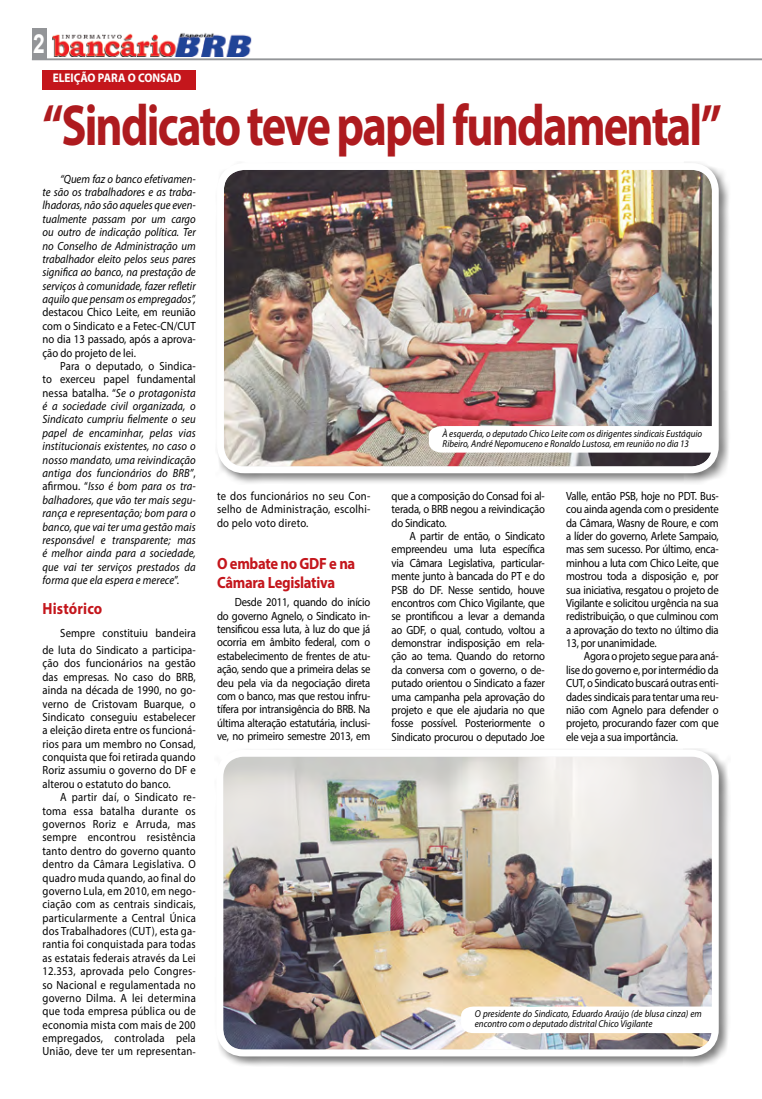
<style>
.page{position:relative;width:762px;height:1099px;background:#fff}
.page>*{position:absolute;margin:0;border:0;box-sizing:border-box;transform-origin:0 0}
.t1{font:700 58.12px "Myriad Pro";letter-spacing:-.04em;color:#ae1b1f;scale:.8 1}
.t2{font:700 26.25px "Arial";color:#fff;scale:.8 1}
.t3{font:700 16.25px/18.8px "Myriad Pro";letter-spacing:-.02em;color:#c4161c;scale:.9 1}
.t4{font:700 16.25px "Myriad Pro";letter-spacing:.01em;color:#c4161c;scale:.9 1}
.t5{font:700 12.5px "Myriad Pro";color:#fff;scale:.9 1}
.t6{font:11.88px/13.4px "Myriad Pro";letter-spacing:-.01em;color:#000;text-align:justify;scale:.9 1}
.t7{font:italic 11.88px/13.4px "Myriad Pro";color:#000;text-align:justify;scale:.9 1}
.t8{font:11.88px/17.5px "Myriad Pro";letter-spacing:.01em;color:#000;text-align:right;scale:.9 1}
.t9{font:italic 10px/10px "Myriad Pro";color:#000;scale:.9 1}
.s1{font-style:normal}
</style>
<div class="page">
<svg style="left:53px;top:56px;width:193px;height:1px"></svg>
<hr style="left:32px;top:58px;width:730px;height:2px;background:#939598">
<img style="left:53px;top:33px;width:199px;height:23px">
<div style="left:215px;top:161px;width:516px;height:324px;background:#000;opacity:.5"></div>
<img style="left:225px;top:171px;width:486px;height:294px">
<div style="left:217px;top:163px;width:502px;height:310px;border:7px solid #fff;border-radius:24px"></div>
<div style="left:214px;top:748px;width:517px;height:319px;background:#000;opacity:.5"></div>
<img style="left:224px;top:757px;width:487px;height:291px">
<div style="left:216px;top:749px;width:503px;height:307px;border:7px solid #fff;border-radius:24px"></div>
<svg style="left:429px;top:426px;width:283px;height:26px"></svg>
<svg style="left:461px;top:1006px;width:251px;height:27px"></svg>
<div style="left:32px;top:29px;width:15px;height:31px;background:#939598"></div>
<div style="left:43px;top:70px;width:153px;height:19px;background:#c4161c"></div>
<h2 class="t2" style="left:33px;top:26px;width:16px">2</h2>
<p class="t5" style="left:53px;top:70px;width:145px">ELEIÇÃO PARA O CONSAD</p>
<h1 class="t1" style="left:43px;top:88px;width:850px">“Sindicato teve papel fundamental”</h1>
<p class="t7" style="left:43px;top:172px;width:172px;text-indent:18px">“Quem faz o banco efetivamen&shy;te são os trabalhadores e as traba&shy;lhadoras, não são aqueles que even&shy;tualmente passam por um cargo ou outro de indicação política. Ter no Conselho de Administração um trabalhador eleito pelos seus pares significa ao banco, na prestação de serviços à comunidade, fazer refletir aquilo que pensam os empregados”,</p>
<p class="t6" style="left:43px;top:305px;width:172px">destacou Chico Leite, em reunião com o Sindicato e a Fetec-CN/CUT no dia 13 passado, após a aprova&shy;ção do projeto de lei.</p>
<p class="t7" style="left:43px;top:359px;width:172px;text-indent:18px"><span class="s1">Para o deputado, o Sindica&shy;to exerceu papel fundamental nessa batalha. “</span>Se o protagonista é a sociedade civil organizada, o Sindicato cumpriu fielmente o seu papel de encaminhar, pelas vias institucionais existentes, no caso o nosso mandato, uma reivindicação antiga dos funcionários do BRB”<span class="s1">, afirmou. “</span>Isso é bom para os tra&shy;balhadores, que vão ter mais segu&shy;rança e representação; bom para o banco, que vai ter uma gestão mais responsável e transparente; mas é melhor ainda para a sociedade, que vai ter serviços prestados da forma que ela espera e merece<span class="s1">”.</span></p>
<h3 class="t4" style="left:43px;top:598px;width:68px">Histórico</h3>
<p class="t8" style="left:43px;top:623px;width:172px">Sempre constituiu bandeira<br>de luta do Sindicato a participa-</p>
<p class="t6" style="left:43px;top:656px;width:172px">ção dos funcionários na gestão das empresas. No caso do BRB, ainda na década de 1990, no go&shy;verno de Cristovam Buarque, o Sindicato conseguiu estabelecer a eleição direta entre os funcioná&shy;rios para um membro no Consad, conquista que foi retirada quando Roriz assumiu o governo do DF e alterou o estatuto do banco.</p>
<p class="t6" style="left:43px;top:790px;width:172px;text-indent:18px">A partir daí, o Sindicato re&shy;toma essa batalha durante os governos Roriz e Arruda, mas sempre encontrou resistência tanto dentro do governo quanto dentro da Câmara Legislativa. O quadro muda quando, ao final do governo Lula, em 2010, em nego&shy;ciação com as centrais sindicais, particularmente a Central Única dos Trabalhadores (CUT), esta ga&shy;rantia foi conquistada para todas as estatais federais através da Lei 12.353, aprovada pelo Congres&shy;so Nacional e regulamentada no governo Dilma. A lei determina que toda empresa pública ou de economia mista com mais de 200 empregados, controlada pela União, deve ter um representan-</p>
<p class="t9" style="left:442px;top:428px;width:290px">À esquerda, o deputado Chico Leite com os dirigentes sindicais Eustáquio<br>Ribeiro, André Nepomuceno e Ronaldo Lustosa, em reunião no dia 13</p>
<p class="t6" style="left:217px;top:489px;width:172px">te dos funcionários no seu Con&shy;selho de Administração, escolhi&shy;do pelo voto direto.</p>
<h3 class="t3" style="left:217px;top:553px;width:155px">O embate no GDF e na<br>Câmara Legislativa</h3>
<p class="t6" style="left:217px;top:595px;width:172px;text-indent:18px">Desde 2011, quando do início do governo Agnelo, o Sindicato in&shy;tensificou essa luta, à luz do que já ocorria em âmbito federal, com o estabelecimento de frentes de atu&shy;ação, sendo que a primeira delas se deu pela via da negociação direta com o banco, mas que restou infru&shy;tífera por intransigência do BRB. Na última alteração estatutária, inclusi&shy;ve, no primeiro semestre 2013, em</p>
<p class="t6" style="left:392px;top:489px;width:172px">que a composição do Consad foi al&shy;terada, o BRB negou a reivindicação do Sindicato.</p>
<p class="t6" style="left:392px;top:529px;width:172px;text-indent:18px">A partir de então, o Sindicato empreendeu uma luta específica via Câmara Legislativa, particular&shy;mente junto à bancada do PT e do PSB do DF. Nesse sentido, houve encontros com Chico Vigilante, que se prontificou a levar a demanda ao GDF, o qual, contudo, voltou a demonstrar indisposição em rela&shy;ção ao tema. Quando do retorno da conversa com o governo, o de&shy;putado orientou o Sindicato a fazer uma campanha pela aprovação do projeto e que ele ajudaria no que fosse possível. Posteriormente o Sindicato procurou o deputado Joe</p>
<p class="t6" style="left:566px;top:489px;width:171px">Valle, então PSB, hoje no PDT. Bus&shy;cou ainda agenda com o presidente da Câmara, Wasny de Roure, e com a líder do governo, Arlete Sampaio, mas sem sucesso. Por último, enca&shy;minhou a luta com Chico Leite, que mostrou toda a disposição e, por sua iniciativa, resgatou o projeto de Vigilante e solicitou urgência na sua redistribuição, o que culminou com a aprovação do texto no último dia 13, por unanimidade.</p>
<p class="t6" style="left:566px;top:649px;width:171px;text-indent:18px">Agora o projeto segue para aná&shy;lise do governo e, por intermédio da CUT, o Sindicato buscará outras enti&shy;dades sindicais para tentar uma reu&shy;nião com Agnelo para defender o projeto, procurando fazer com que ele veja a sua importância.</p>
<p class="t9" style="left:475px;top:1008px;width:254px">O presidente do Sindicato, Eduardo Araújo (de blusa cinza) em encontro com o deputado distrital Chico Vigilante</p>
</div>
